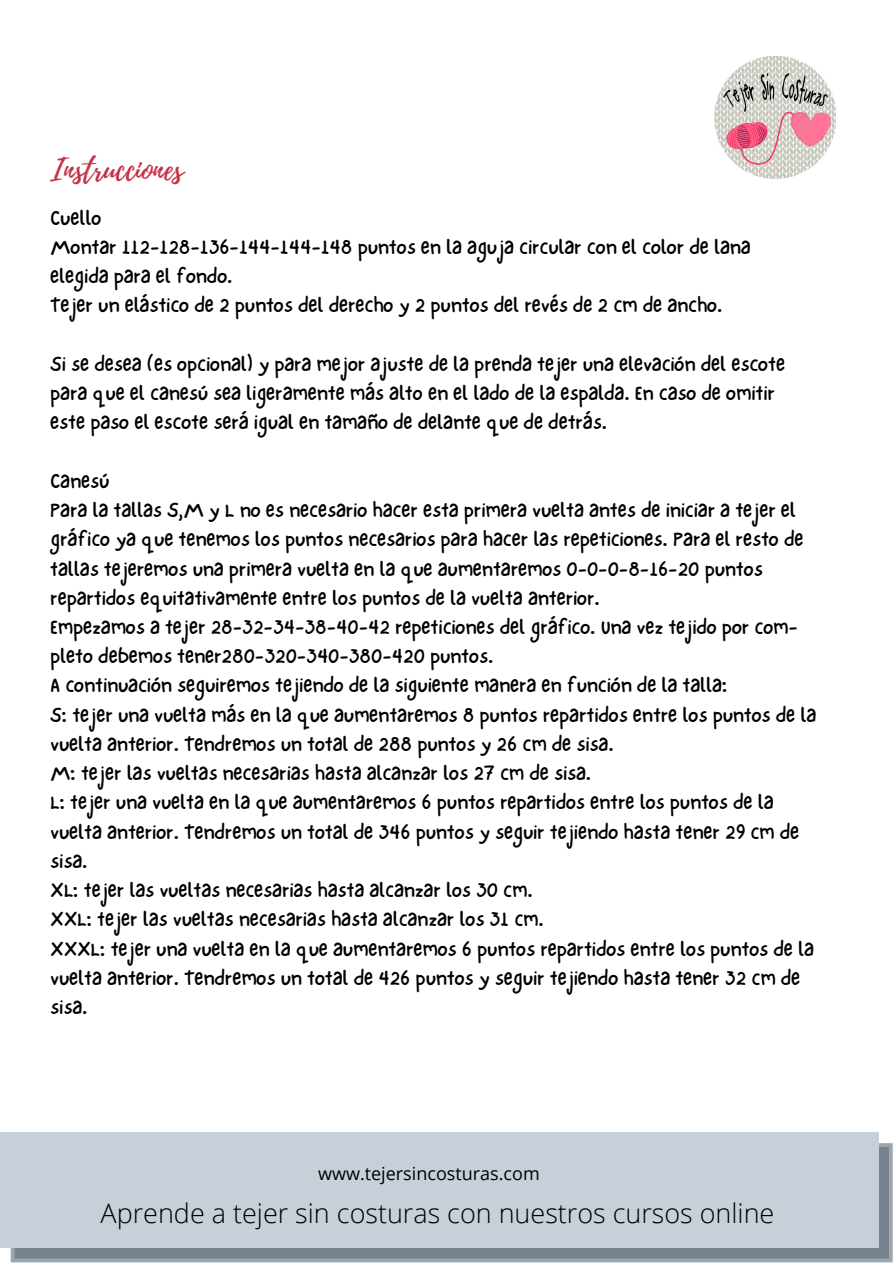
<style>
.page{position:relative;width:893px;height:1264px;background:#fff}
.page>*{position:absolute;margin:0;border:0;box-sizing:border-box;transform-origin:0 0}
.t1{font:30.6px "Playlist Script";color:#c43147}
.t2{font:300 27px "Open Sans";color:#000}
.t3{font:21px/29.2px "NF One Little Font Regular";color:#000}
.t4{font:18px "Open Sans";color:#000}
</style>
<div class="page">
<img style="left:714px;top:57px;width:121px;height:121px">
<svg style="left:11px;top:1143px;width:881px;height:119px;fill:#77838d"></svg>
<div style="left:0;top:1132px;width:878px;height:115px;background:#c7d0d8"></div>
<h1 class="t1" style="left:50px;top:148px;width:134px">Instrucciones</h1>
<p class="t3" style="left:50px;top:203px;width:701px">Cuello<br>Montar 112-128-136-144-144-148 puntos en la aguja circular con el color de lana elegida para el fondo.<br>Tejer un elástico de 2 puntos del derecho y 2 puntos del revés de 2 cm de ancho.</p>
<p class="t3" style="left:50px;top:349px;width:736px">Si se desea (es opcional) y para mejor ajuste de la prenda tejer una elevación del escote para que el canesú sea ligeramente más alto en el lado de la espalda. En caso de omitir este paso el escote será igual en tamaño de delante que de detrás.</p>
<p class="t3" style="left:50px;top:466px;width:767px">Canesú<br>Para la tallas S,M y L no es necesario hacer esta primera vuelta antes de iniciar a tejer el gráfico ya que tenemos los puntos necesarios para hacer las repeticiones. Para el resto de tallas tejeremos una primera vuelta en la que aumentaremos 0-0-0-8-16-20 puntos repartidos equitativamente entre los puntos de la vuelta anterior.<br>Empezamos a tejer 28-32-34-38-40-42 repeticiones del gráfico. Una vez tejido por com&shy;pleto debemos tener280-320-340-380-420 puntos.<br>A continuación seguiremos tejiendo de la siguiente manera en función de la talla:<br>S: tejer una vuelta más en la que aumentaremos 8 puntos repartidos entre los puntos de la vuelta anterior. Tendremos un total de 288 puntos y 26 cm de sisa.<br>M: tejer las vueltas necesarias hasta alcanzar los 27 cm de sisa.<br>L: tejer una vuelta en la que aumentaremos 6 puntos repartidos entre los puntos de la vuelta anterior. Tendremos un total de 346 puntos y seguir tejiendo hasta tener 29 cm de sisa.<br>XL: tejer las vueltas necesarias hasta alcanzar los 30 cm.<br>XXL: tejer las vueltas necesarias hasta alcanzar los 31 cm.<br>XXXL: tejer una vuelta en la que aumentaremos 6 puntos repartidos entre los puntos de la vuelta anterior. Tendremos un total de 426 puntos y seguir tejiendo hasta tener 32 cm de sisa.</p>
<p class="t4" style="left:318px;top:1160px;width:223px">www.tejersincosturas.com</p>
<p class="t2" style="left:100px;top:1193px;width:675px">Aprende a tejer sin costuras con nuestros cursos online</p>
</div>
